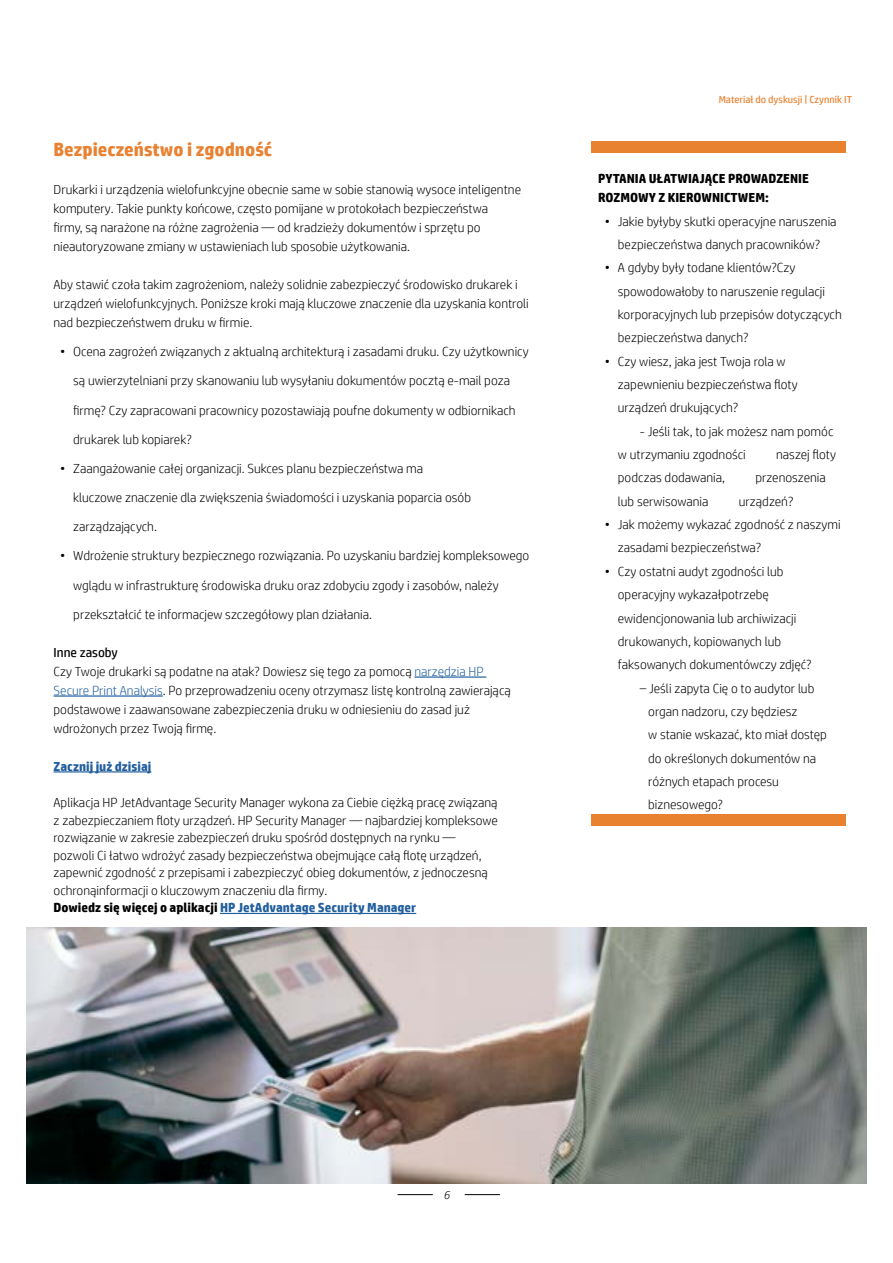
<style>
.page{position:relative;width:893px;height:1263px;background:#fff}
.page>*{position:absolute;margin:0;border:0;box-sizing:border-box;transform-origin:0 0}
.t1{font:700 18.9px "HP Simplified";color:#e88232}
.t2{font:300 13.2px/23.4px "HP Simplified";color:#000}
.t3{font:700 13.2px/18.9px "HP Simplified";color:#000101}
.t4{font:700 13.2px "HP Simplified";color:#215e9e}
.t5{font:italic 300 11.7px "HP Simplified";color:#000}
.t6{font:10.2px "HP Simplified";color:#e88231}
.s1{font-weight:400;color:#010000}
.s2{color:#215e9e}
.s3{font-weight:700}
.s4{font-weight:700;color:#215e9e}
</style>
<div class="page">
<hr style="left:465px;top:1194px;width:35px;height:1px;background:#000">
<hr style="left:398px;top:1194px;width:35px;height:1px;background:#000">
<hr style="left:414px;top:676px;width:72px;height:2px;background:#215e9e">
<hr style="left:54px;top:695px;width:109px;height:2px;background:#215e9e">
<hr style="left:54px;top:771px;width:97px;height:1px;background:#215e9e">
<hr style="left:220px;top:913px;width:196px;height:1px;background:#215e9e">
<div style="left:591px;top:141px;width:254px;height:12px;background:#e88230"></div>
<div style="left:591px;top:814px;width:254px;height:12px;background:#e88230"></div>
<img style="left:26px;top:928px;width:841px;height:255px">
<h1 class="t1" style="left:54px;top:137px;width:220px">Bezpieczeństwo i zgodność</h1>
<p class="t2" style="left:54px;top:180px;width:469px;line-height:18.9px">Drukarki i urządzenia wielofunkcyjne obecnie same w sobie stanowią wysoce inteligentne komputery. Takie punkty końcowe, często pomijane w protokołach bezpieczeństwa<br>firmy, są narażone na różne zagrożenia — od kradzieży dokumentów i sprzętu po nieautoryzowane zmiany w ustawieniach lub sposobie użytkowania.</p>
<p class="t2" style="left:54px;top:275px;width:477px;line-height:18.9px">Aby stawić czoła takim zagrożeniom, należy solidnie zabezpieczyć środowisko drukarek i urządzeń wielofunkcyjnych. Poniższe kroki mają kluczowe znaczenie dla uzyskania kontroli nad bezpieczeństwem druku w firmie.</p>
<p class="t2" style="left:60px;top:339px;width:470px">• Ocena zagrożeń związanych z aktualną architekturą i zasadami druku. Czy użytkownicy</p>
<p class="t2" style="left:73px;top:369px;width:438px">są uwierzytelniani przy skanowaniu lub wysyłaniu dokumentów pocztą e-mail poza</p>
<p class="t2" style="left:73px;top:398px;width:444px">firmę? Czy zapracowani pracownicy pozostawiają poufne dokumenty w odbiornikach</p>
<p class="t2" style="left:73px;top:427px;width:120px">drukarek lub kopiarek?</p>
<p class="t2" style="left:60px;top:456px;width:365px">• Zaangażowanie całej organizacji. Sukces planu bezpieczeństwa ma</p>
<p class="t2" style="left:73px;top:485px;width:399px">kluczowe znaczenie dla zwiększenia świadomości i uzyskania poparcia osób</p>
<p class="t2" style="left:73px;top:515px;width:85px">zarządzających.</p>
<p class="t2" style="left:60px;top:544px;width:471px">• Wdrożenie struktury bezpiecznego rozwiązania. Po uzyskaniu bardziej kompleksowego</p>
<p class="t2" style="left:73px;top:573px;width:427px">wglądu w infrastrukturę środowiska druku oraz zdobyciu zgody i zasobów, należy</p>
<p class="t2" style="left:73px;top:602px;width:300px">przekształcić te informacjew szczegółowy plan działania.</p>
<p class="t2" style="left:54px;top:642px;width:459px;line-height:18.9px"><span class="s1">Inne zasoby<br></span>Czy Twoje drukarki są podatne na atak? Dowiesz się tego za pomocą <span class="s2">narzędzia HP Secure Print Analysis</span>. Po przeprowadzeniu oceny otrzymasz listę kontrolną zawierającą podstawowe i zaawansowane zabezpieczenia druku w odniesieniu do zasad już wdrożonych przez Twoją firmę.</p>
<p class="t4" style="left:54px;top:757px;width:99px">Zacznij już dzisiaj</p>
<p class="t2" style="left:54px;top:793px;width:446px;line-height:17.5px">Aplikacja HP JetAdvantage Security Manager wykona za Ciebie ciężką pracę związaną z zabezpieczaniem floty urządzeń. HP Security Manager — najbardziej kompleksowe rozwiązanie w zakresie zabezpieczeń druku spośród dostępnych na rynku — pozwoli Ci łatwo wdrożyć zasady bezpieczeństwa obejmujące całą flotę urządzeń, zapewnić zgodność z przepisami i zabezpieczyć obieg dokumentów, z jednoczesną ochronąinformacji o kluczowym znaczeniu dla firmy.<br><span class="s3">Dowiedz się więcej o aplikacji</span> <span class="s4">HP JetAdvantage Security Manager</span></p>
<p class="t6" style="left:719px;top:93px;width:135px">Materiał do dyskusji | Czynnik IT</p>
<p class="t3" style="left:598px;top:169px;width:212px">PYTANIA UŁATWIAJĄCE PROWADZENIE<br>ROZMOWY Z KIEROWNICTWEM:</p>
<p class="t2" style="left:605px;top:209px;width:233px;text-align:center">• Jakie byłyby skutki operacyjne naruszenia bezpieczeństwa danych pracowników?</p>
<p class="t2" style="left:618px;top:256px;width:225px;text-indent:-13px">• A gdyby były todane klientów?Czy spowodowałoby to naruszenie regulacji korporacyjnych lub przepisów dotyczących bezpieczeństwa danych?</p>
<p class="t2" style="left:618px;top:349px;width:181px;text-indent:-13px">• Czy wiesz, jaka jest Twoja rola w zapewnieniu bezpieczeństwa floty urządzeń drukujących?</p>
<p class="t2" style="left:618px;top:419px;width:217px;text-indent:22px">- Jeśli tak, to jak możesz nam pomóc w utrzymaniu zgodności</p>
<p class="t2" style="left:776px;top:442px;width:61px">naszej floty</p>
<p class="t2" style="left:618px;top:466px;width:109px">podczas dodawania,</p>
<p class="t2" style="left:755px;top:466px;width:72px">przenoszenia</p>
<p class="t2" style="left:618px;top:489px;width:92px">lub serwisowania</p>
<p class="t2" style="left:739px;top:489px;width:56px">urządzeń?</p>
<p class="t2" style="left:618px;top:512px;width:224px;text-indent:-13px">• Jak możemy wykazać zgodność z naszymi zasadami bezpieczeństwa?</p>
<p class="t2" style="left:618px;top:559px;width:195px;text-indent:-13px">• Czy ostatni audyt zgodności lub operacyjny wykazałpotrzebę ewidencjonowania lub archiwizacji drukowanych, kopiowanych lub faksowanych dokumentówczy zdjęć?</p>
<p class="t2" style="left:648px;top:676px;width:180px;text-indent:-8px">– Jeśli zapyta Cię o to audytor lub organ nadzoru, czy będziesz<br>w stanie wskazać, kto miał dostęp do określonych dokumentów na różnych etapach procesu biznesowego?</p>
<p class="t5" style="left:443px;top:1187px;width:8px">6</p>
</div>
